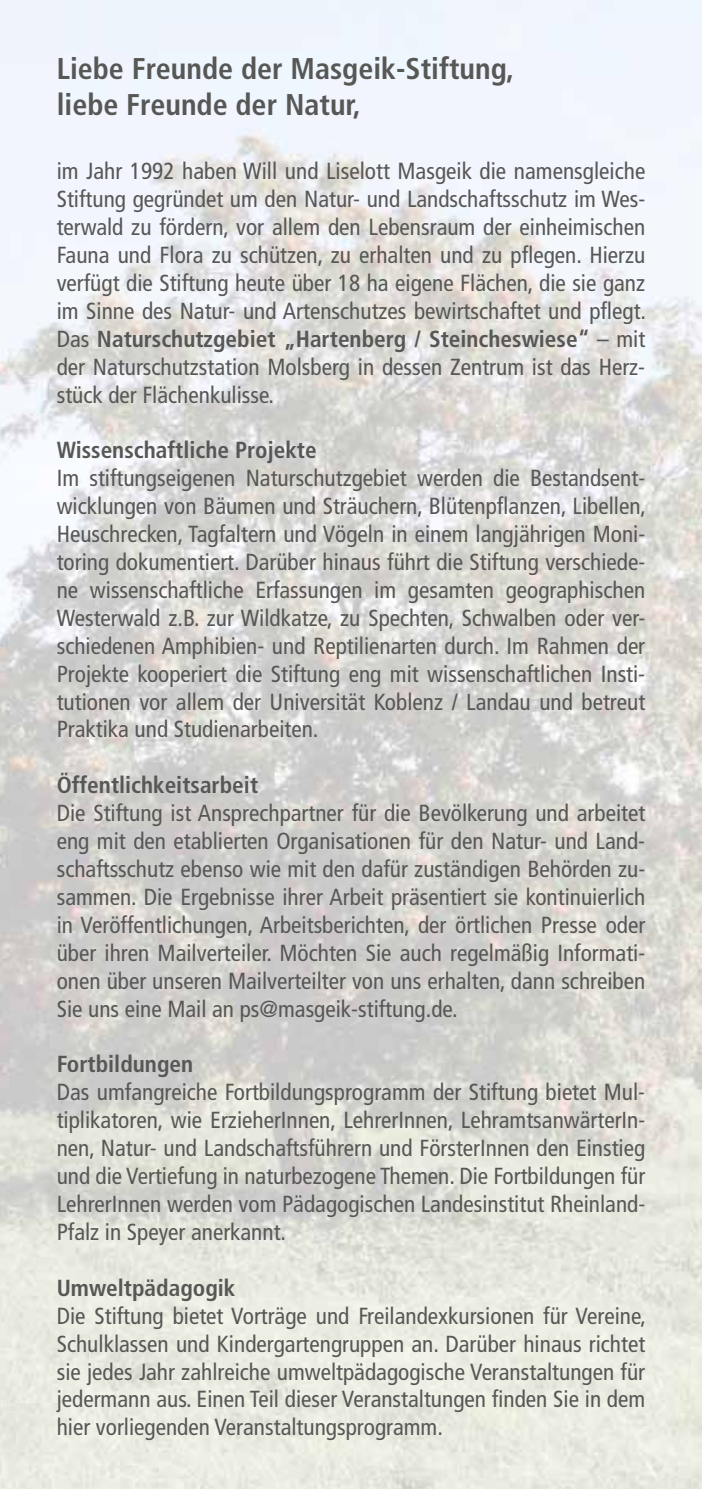
<style>
.page{position:relative;width:702px;height:1489px;background:#fff}
.page>*{position:absolute;margin:0;border:0;box-sizing:border-box;transform-origin:0 0}
.t1{font:700 condensed 30px/36px "Frutiger";color:#575756}
.t2{font:condensed 23.25px/28px "Frutiger";color:#575756;text-align:justify}
.t3{font:700 condensed 23.25px "Frutiger";color:#575756}
.s1{font-weight:700}
</style>
<div class="page">
<img style="left:88px;top:0;width:614px;height:699px">
<img style="left:88px;top:699px;width:614px;height:701px">
<img style="left:0;top:0;width:88px;height:1401px">
<p class="t1" style="left:57px;top:51px;width:459px">Liebe Freunde der Masgeik-Stiftung, liebe Freunde der Natur,</p>
<p class="t2" style="left:57px;top:157px;width:591px">im Jahr 1992 haben Will und Liselott Masgeik die namensgleiche Stiftung gegründet um den Natur- und Landschaftsschutz im Wes&shy;terwald zu fördern, vor allem den Lebensraum der einheimischen Fauna und Flora zu schützen, zu erhalten und zu pflegen. Hierzu verfügt die Stiftung heute über 18 ha eigene Flächen, die sie ganz im Sinne des Natur- und Artenschutzes bewirtschaftet und pflegt.<br>Das <span class="s1">Naturschutzgebiet „Hartenberg / Steincheswiese“</span> – mit der Naturschutzstation Molsberg in dessen Zentrum ist das Herz&shy;stück der Flächenkulisse.</p>
<p class="t3" style="left:57px;top:436px;width:261px">Wissenschaftliche Projekte</p>
<p class="t2" style="left:57px;top:464px;width:591px">Im stiftungseigenen Naturschutzgebiet werden die Bestandsent&shy;wicklungen von Bäumen und Sträuchern, Blütenpflanzen, Libellen, Heuschrecken, Tagfaltern und Vögeln in einem langjährigen Moni&shy;toring dokumentiert. Darüber hinaus führt die Stiftung verschiede&shy;ne wissenschaftliche Erfassungen im gesamten geographischen Westerwald z.B. zur Wildkatze, zu Spechten, Schwalben oder ver&shy;schiedenen Amphibien- und Reptilienarten durch. Im Rahmen der Projekte kooperiert die Stiftung eng mit wissenschaftlichen Insti&shy;tutionen vor allem der Universität Koblenz / Landau und betreut Praktika und Studienarbeiten.</p>
<p class="t3" style="left:57px;top:771px;width:203px">Öffentlichkeitsarbeit</p>
<p class="t2" style="left:57px;top:799px;width:590px">Die Stiftung ist Ansprechpartner für die Bevölkerung und arbeitet eng mit den etablierten Organisationen für den Natur- und Land&shy;schaftsschutz ebenso wie mit den dafür zuständigen Behörden zu&shy;sammen. Die Ergebnisse ihrer Arbeit präsentiert sie kontinuierlich in Veröffentlichungen, Arbeitsberichten, der örtlichen Presse oder über ihren Mailverteiler. Möchten Sie auch regelmäßig Informati&shy;onen über unseren Mailverteilter von uns erhalten, dann schreiben Sie uns eine Mail an ps@masgeik-stiftung.de.</p>
<p class="t3" style="left:57px;top:1050px;width:138px">Fortbildungen</p>
<p class="t2" style="left:57px;top:1078px;width:590px">Das umfangreiche Fortbildungsprogramm der Stiftung bietet Mul&shy;tiplikatoren, wie ErzieherInnen, LehrerInnen, LehramtsanwärterIn&shy;nen, Natur- und Landschaftsführern und FörsterInnen den Einstieg und die Vertiefung in naturbezogene Themen. Die Fortbildungen für LehrerInnen werden vom Pädagogischen Landesinstitut Rheinland-Pfalz in Speyer anerkannt.</p>
<p class="t3" style="left:57px;top:1273px;width:180px">Umweltpädagogik</p>
<p class="t2" style="left:57px;top:1301px;width:591px">Die Stiftung bietet Vorträge und Freilandexkursionen für Vereine, Schulklassen und Kindergartengruppen an. Darüber hinaus richtet sie jedes Jahr zahlreiche umweltpädagogische Veranstaltungen für jedermann aus. Einen Teil dieser Veranstaltungen finden Sie in dem hier vorliegenden Veranstaltungsprogramm.</p>
</div>
